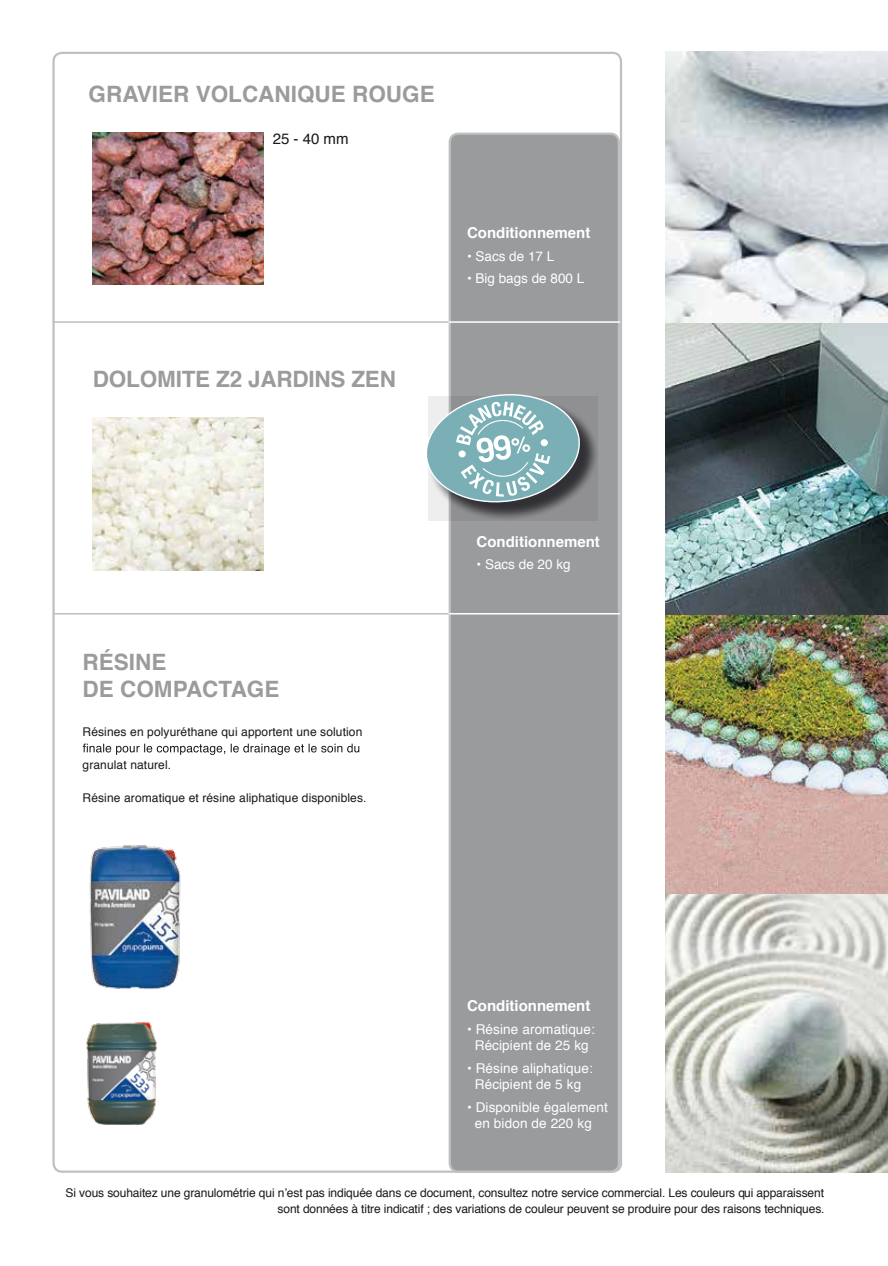
<style>
.page{position:relative;width:888px;height:1266px;background:#fff}
.page>*{position:absolute;margin:0;border:0;box-sizing:border-box;transform-origin:0 0}
.t1{font:700 22.5px/27px "Helvetica";color:#9a9b9d}
.t2{font:700 15px "Helvetica";color:#fff}
.t3{font:15px "Helvetica";color:#1a171c}
.t4{font:13.5px/16.5px "Helvetica";letter-spacing:.01em;color:#fff;text-align:center}
.t5{font:12px/16.5px "Helvetica";letter-spacing:-.01em;color:#1a171c;text-align:right}
.t6{font:12px "Helvetica";letter-spacing:.01em;color:#1a171c}
</style>
<div class="page">
<img style="left:666px;top:893px;width:221px;height:279px">
<img style="left:666px;top:52px;width:221px;height:841px">
<svg style="left:83px;top:743px;width:276px;height:12px"></svg>
<hr style="left:52px;top:321px;width:438px;height:2px;background:#bfc0c2">
<img style="left:89px;top:844px;width:92px;height:146px">
<img style="left:86px;top:1022px;width:71px;height:103px">
<img style="left:93px;top:417px;width:170px;height:153px">
<hr style="left:52px;top:613px;width:521px;height:1px;background:#bfc0c2">
<div style="left:450px;top:134px;width:169px;height:1037px;background:#9a9b9d;border-radius:9px"></div>
<div style="left:448px;top:133px;width:172px;height:1039px;border:2px solid #bfc0c2;border-radius:9px"></div>
<hr style="left:448px;top:321px;width:172px;height:2px;background:#fff">
<hr style="left:448px;top:613px;width:172px;height:1px;background:#fff">
<img style="left:93px;top:133px;width:170px;height:152px">
<svg style="left:428px;top:396px;width:170px;height:125px;fill:#909093"></svg>
<svg style="left:427px;top:388px;width:157px;height:120px;background:#92b0b3"></svg>
<h1 class="t1" style="left:89px;top:81px;width:347px">GRAVIER VOLCANIQUE ROUGE</h1>
<p class="t3" style="left:273px;top:127px;width:77px">25 - 40 mm</p>
<h1 class="t1" style="left:93px;top:366px;width:304px">DOLOMITE Z2 JARDINS ZEN</h1>
<h1 class="t1" style="left:83px;top:648px;width:198px">RÉSINE<br>DE COMPACTAGE</h1>
<p class="t6" style="left:83px;top:722px;width:281px">Résines en polyuréthane qui apportent une solution</p>
<p class="t6" style="left:83px;top:755px;width:90px">granulat naturel.</p>
<p class="t6" style="left:83px;top:788px;width:285px">Résine aromatique et résine aliphatique disponibles.</p>
<p class="t2" style="left:467px;top:221px;width:125px">Conditionnement</p>
<p class="t4" style="left:467px;top:248px;width:89px">• Sacs de 17 L</p>
<p class="t4" style="left:467px;top:270px;width:119px">• Big bags de 800 L</p>
<p class="t2" style="left:476px;top:529px;width:125px">Conditionnement</p>
<p class="t4" style="left:476px;top:556px;width:96px">• Sacs de 20 kg</p>
<p class="t2" style="left:467px;top:993px;width:125px">Conditionnement</p>
<p class="t4" style="left:467px;top:1021px;width:129px">• Résine aromatique:<br>Récipient de 25 kg</p>
<p class="t4" style="left:467px;top:1060px;width:127px">• Résine aliphatique:<br>Récipient de 5 kg</p>
<p class="t4" style="left:475px;top:1099px;width:135px;text-align:left;text-indent:-8px">• Disponible également en bidon de 220 kg</p>
<p class="t5" style="left:66px;top:1184px;width:760px">Si vous souhaitez une granulométrie qui n’est pas indiquée dans ce document, consultez notre service commercial. Les couleurs qui apparaissent sont données à titre indicatif ; des variations de couleur peuvent se produire pour des raisons techniques.</p>
</div>
